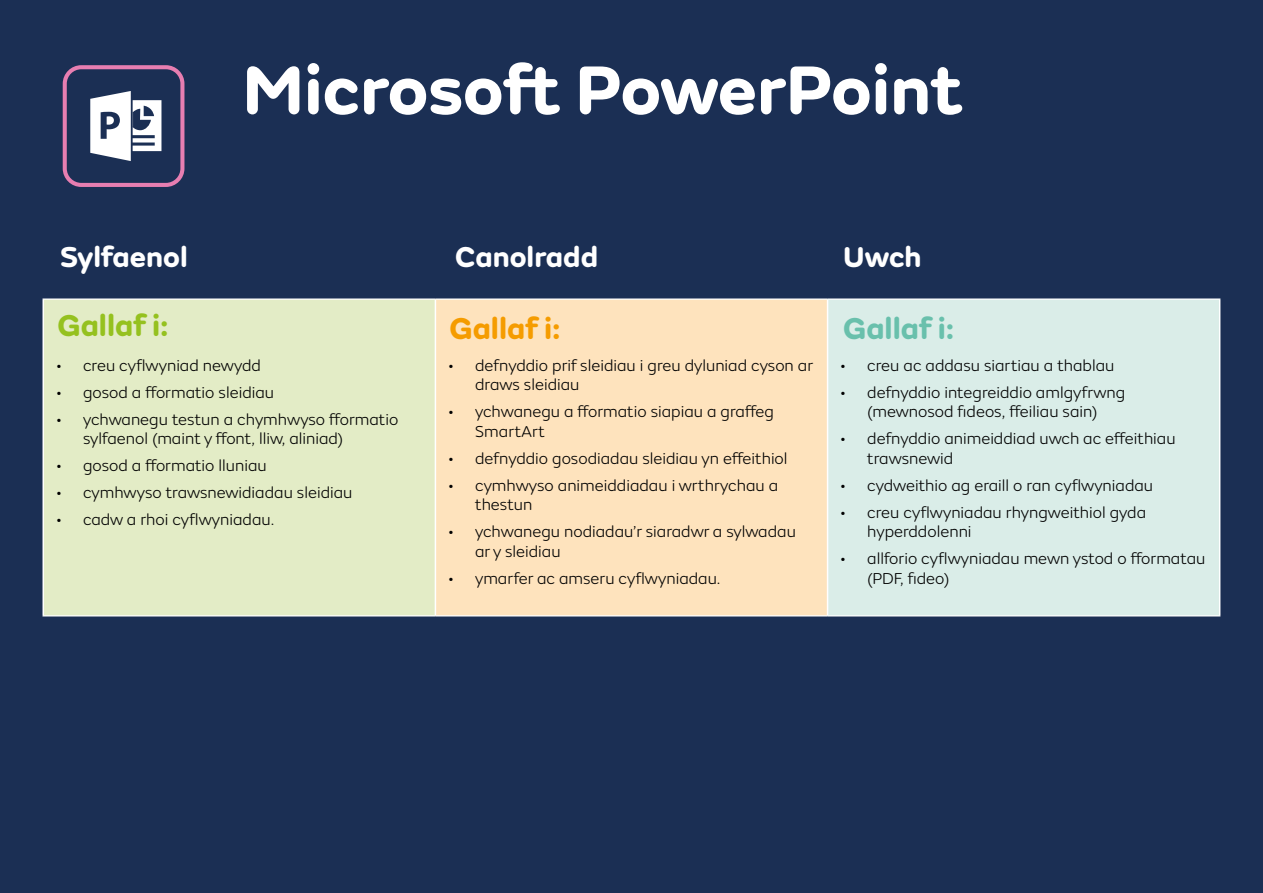
<style>
.page{position:relative;width:1263px;height:893px;background:#1b2f54}
.page>*{position:absolute;margin:0;border:0;box-sizing:border-box;transform-origin:0 0}
.t1{font:700 72px "FS Aldrin";color:#fff}
.t2{font:700 31.5px "FS Aldrin";color:#95c11f}
.t3{font:700 31.5px "FS Aldrin";color:#f59c00}
.t4{font:700 31.5px "FS Aldrin";color:#69c0ac}
.t5{font:700 30px "FS Aldrin";color:#fff}
.t6{font:300 16.5px/19.5px "FS Aldrin";color:#000}
</style>
<div class="page">
<div style="left:43px;top:299px;width:392px;height:317px;background:#e3ecc6"></div>
<div style="left:435px;top:299px;width:392px;height:317px;background:#fee3bd"></div>
<div style="left:827px;top:299px;width:393px;height:317px;background:#daede8"></div>
<hr style="left:43px;top:298px;width:392px;height:2px;background:#fff">
<hr style="left:435px;top:298px;width:392px;height:2px;background:#fff">
<hr style="left:827px;top:298px;width:393px;height:2px;background:#fff">
<hr style="left:43px;top:615px;width:392px;height:1px;background:#fff">
<hr style="left:435px;top:615px;width:392px;height:1px;background:#fff">
<hr style="left:827px;top:615px;width:393px;height:1px;background:#fff">
<hr style="left:43px;top:300px;width:1px;height:315px;background:#fff">
<hr style="left:435px;top:300px;width:1px;height:315px;background:#fff">
<hr style="left:827px;top:300px;width:1px;height:315px;background:#fff">
<hr style="left:1219px;top:300px;width:1px;height:315px;background:#fff">
<div style="left:63px;top:65px;width:121px;height:122px;border:4px solid #e77eb1;border-radius:17px"></div>
<svg style="left:90px;top:91px;width:71px;height:70px"></svg>
<h1 class="t1" style="left:242px;top:43px;width:722px">Microsoft PowerPoint</h1>
<h3 class="t5" style="left:60px;top:238px;width:129px">Sylfaenol</h3>
<h3 class="t5" style="left:455px;top:238px;width:145px">Canolradd</h3>
<h3 class="t5" style="left:843px;top:238px;width:80px">Uwch</h3>
<h2 class="t2" style="left:57px;top:305px;width:112px">Gallaf i:</h2>
<h2 class="t3" style="left:449px;top:308px;width:112px">Gallaf i:</h2>
<h2 class="t4" style="left:843px;top:308px;width:112px">Gallaf i:</h2>
<p class="t6" style="left:56px;top:356px;width:206px">• creu cyflwyniad newydd</p>
<p class="t6" style="left:56px;top:383px;width:220px">• gosod a fformatio sleidiau</p>
<p class="t6" style="left:83px;top:410px;width:317px;text-indent:-27px">• ychwanegu testun a chymhwyso fformatio sylfaenol (maint y ffont, lliw, aliniad)</p>
<p class="t6" style="left:56px;top:456px;width:212px">• gosod a fformatio lluniau</p>
<p class="t6" style="left:56px;top:483px;width:298px">• cymhwyso trawsnewidiadau sleidiau</p>
<p class="t6" style="left:56px;top:510px;width:220px">• cadw a rhoi cyflwyniadau.</p>
<p class="t6" style="left:475px;top:356px;width:339px;text-indent:-27px">• defnyddio prif sleidiau i greu dyluniad cyson ar draws sleidiau</p>
<p class="t6" style="left:475px;top:402px;width:300px;text-indent:-27px">• ychwanegu a fformatio siapiau a graffeg<br>SmartArt</p>
<p class="t6" style="left:448px;top:449px;width:341px">• defnyddio gosodiadau sleidiau yn effeithiol</p>
<p class="t6" style="left:475px;top:476px;width:305px;text-indent:-27px">• cymhwyso animeiddiadau i wrthrychau a thestun</p>
<p class="t6" style="left:475px;top:522px;width:322px;text-indent:-27px">• ychwanegu nodiadau’r siaradwr a sylwadau ar y sleidiau</p>
<p class="t6" style="left:448px;top:569px;width:274px">• ymarfer ac amseru cyflwyniadau.</p>
<p class="t6" style="left:840px;top:356px;width:276px">• creu ac addasu siartiau a thablau</p>
<p class="t6" style="left:840px;top:383px;width:287px;text-align:center">• defnyddio integreiddio amlgyfrwng (mewnosod fideos, ffeiliau sain)</p>
<p class="t6" style="left:867px;top:429px;width:310px;text-indent:-27px">• defnyddio animeiddiad uwch ac effeithiau trawsnewid</p>
<p class="t6" style="left:840px;top:476px;width:314px">• cydweithio ag eraill o ran cyflwyniadau</p>
<p class="t6" style="left:867px;top:503px;width:280px;text-indent:-27px">• creu cyflwyniadau rhyngweithiol gyda hyperddolenni</p>
<p class="t6" style="left:867px;top:549px;width:340px;text-indent:-27px">• allforio cyflwyniadau mewn ystod o fformatau (PDF, fideo)</p>
</div>
